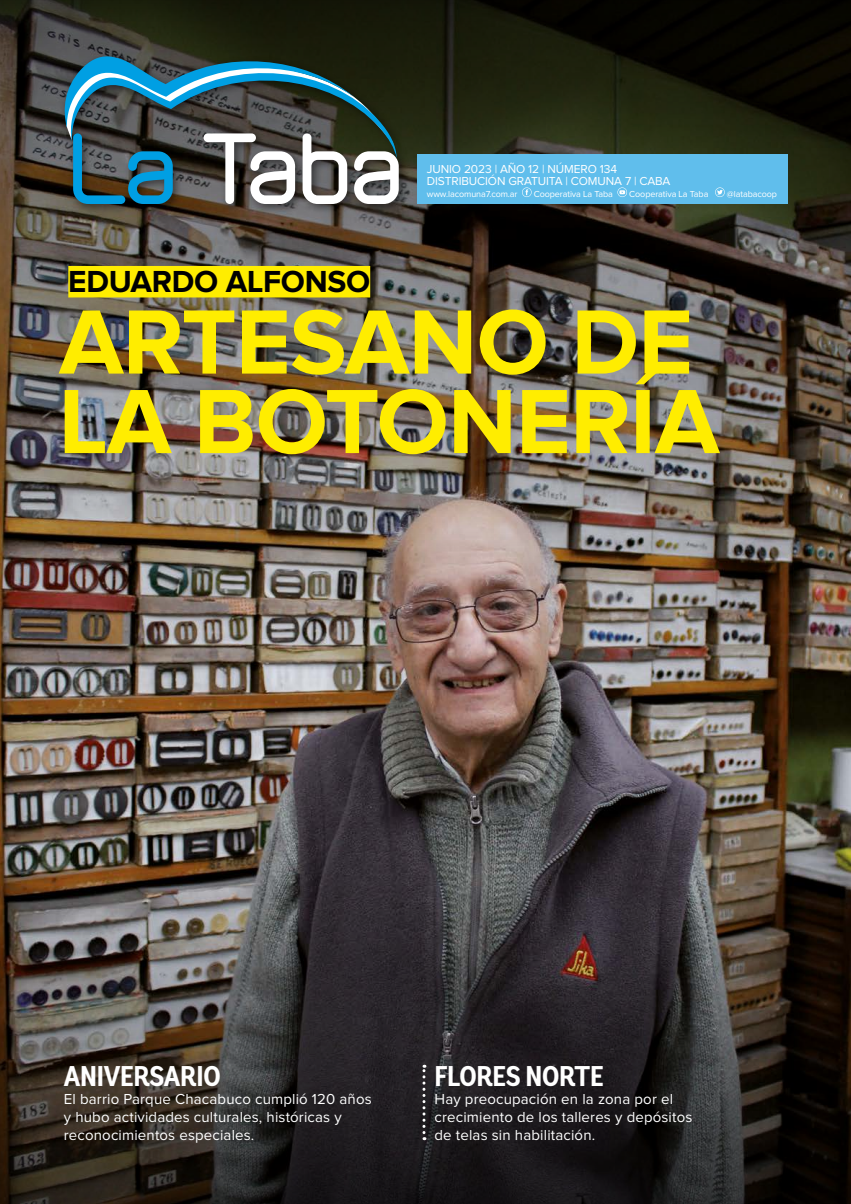
<style>
.page{position:relative;width:851px;height:1204px;background:#fff}
.page>*{position:absolute;margin:0;border:0;box-sizing:border-box;transform-origin:0 0}
.t1{font:700 94.5px/79.5px "Proxima Nova";letter-spacing:-.01em;color:#ffed00}
.t2{font:700 31.5px "Proxima Nova";letter-spacing:-.01em;color:#000}
.t3{font:700 condensed 28.5px "Andes";letter-spacing:-.01em;color:#fff}
.t4{font:15px/18px "Proxima Nova";letter-spacing:.01em;color:#fff}
.t5{font:12px/12px "Proxima Nova";letter-spacing:-.01em;color:#fff}
.t6{font:9px "Proxima Nova";letter-spacing:-.01em;color:#fff}
</style>
<div class="page">
<img style="left:0;top:0;width:850px;height:753px">
<img style="left:0;top:753px;width:850px;height:450px">
<div style="left:59px;top:51px;width:350px;height:164px;background:#000;opacity:.51"></div>
<svg style="left:62px;top:48px;width:336px;height:156px;background:#4c6166"></svg>
<div style="left:417px;top:155px;width:371px;height:49px;background:#60beec"></div>
<svg style="left:522px;top:187px;width:9px;height:10px"></svg>
<svg style="left:617px;top:187px;width:10px;height:10px"></svg>
<svg style="left:715px;top:187px;width:9px;height:10px"></svg>
<div style="left:68px;top:266px;width:302px;height:31px;background:#ffed00"></div>
<svg style="left:422px;top:1064px;width:3px;height:76px"></svg>
<h2 class="t2" style="left:68px;top:267px;width:303px">EDUARDO ALFONSO</h2>
<p class="t5" style="left:427px;top:163px;width:245px">JUNIO 2023 | AÑO 12 | NÚMERO 134<br>DISTRIBUCIÓN GRATUITA | COMUNA 7 | CABA</p>
<p class="t6" style="left:427px;top:190px;width:92px">www.lacomuna7.com.ar</p>
<p class="t6" style="left:533px;top:190px;width:81px">Cooperativa La Taba</p>
<p class="t6" style="left:629px;top:190px;width:81px">Cooperativa La Taba</p>
<p class="t6" style="left:726px;top:190px;width:52px">@latabacoop</p>
<h1 class="t1" style="left:59px;top:306px;width:662px">ARTESANO DE<br>LA BOTONERÍA</h1>
<h3 class="t3" style="left:64px;top:1058px;width:158px">ANIVERSARIO</h3>
<p class="t4" style="left:64px;top:1090px;width:309px">El barrio Parque Chacabuco cumplió 120 años y hubo actividades culturales, históricas y reconocimientos especiales.</p>
<h3 class="t3" style="left:434px;top:1058px;width:171px">FLORES NORTE</h3>
<p class="t4" style="left:434px;top:1090px;width:259px">Hay preocupación en la zona por el crecimiento de los talleres y depósitos de telas sin habilitación.</p>
</div>
